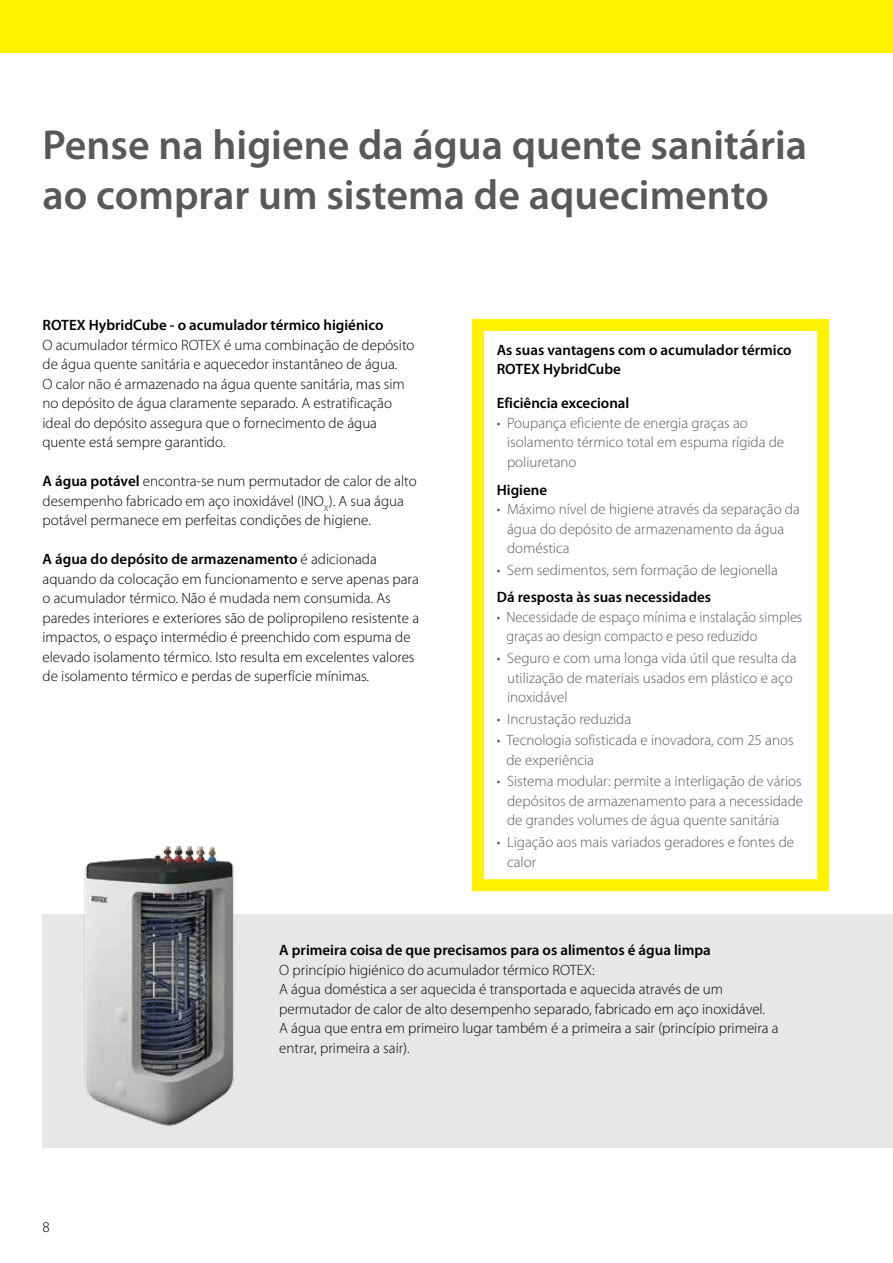
<style>
.page{position:relative;width:893px;height:1263px;background:#fff}
.page>*{position:absolute;margin:0;border:0;box-sizing:border-box;transform-origin:0 0}
.t1{font:600 42px/50.4px "Myriad Pro";color:#58595b}
.t2{font:300 15px/19.5px "Myriad Pro";color:#000}
.t3{font:300 15px/19.5px "Myriad Pro";color:#58595b}
.t4{font:600 15px/19.5px "Myriad Pro";color:#000}
.t5{font:300 15px/19.5px "Myriad Pro";color:#58595b;scale:.95 1}
.s1{font-weight:600}
</style>
<div class="page">
<div style="left:0;top:0;width:893px;height:53px;background:#fff200"></div>
<div style="left:43px;top:914px;width:850px;height:234px;background:#e6e7e8"></div>
<div style="left:472px;top:319px;width:357px;height:572px;border:12px solid #fff200"></div>
<img style="left:84px;top:846px;width:150px;height:280px">
<h1 class="t1" style="left:43px;top:119px;width:766px">Pense na higiene da água quente sanitária ao comprar um sistema de aquecimento</h1>
<p class="t4" style="left:43px;top:315px;width:342px">ROTEX HybridCube - o acumulador térmico higiénico</p>
<p class="t2" style="left:43px;top:335px;width:374px">O acumulador térmico ROTEX é uma combinação de depósito de água quente sanitária e aquecedor instantâneo de água.<br>O calor não é armazenado na água quente sanitária, mas sim no depósito de água claramente separado. A estratificação ideal do depósito assegura que o fornecimento de água quente está sempre garantido.</p>
<p class="t2" style="left:43px;top:471px;width:376px"><span class="s1">A água potável</span> encontra-se num permutador de calor de alto desempenho fabricado em aço inoxidável (INO<sub>X</sub>). A sua água potável permanece em perfeitas condições de higiene.</p>
<p class="t2" style="left:43px;top:549px;width:378px"><span class="s1">A água do depósito de armazenamento</span> é adicionada aquando da colocação em funcionamento e serve apenas para o acumulador térmico. Não é mudada nem consumida. As paredes interiores e exteriores são de polipropileno resistente a impactos, o espaço intermédio é preenchido com espuma de elevado isolamento térmico. Isto resulta em excelentes valores de isolamento térmico e perdas de superfície mínimas.</p>
<p class="t4" style="left:497px;top:340px;width:296px">As suas vantagens com o acumulador térmico<br>ROTEX HybridCube</p>
<p class="t4" style="left:497px;top:393px;width:134px">Eficiência excecional</p>
<p class="t3" style="left:507px;top:413px;width:279px;text-indent:-10px">• Poupança eficiente de energia graças ao isolamento térmico total em espuma rígida de poliuretano</p>
<p class="t4" style="left:497px;top:479px;width:52px">Higiene</p>
<p class="t3" style="left:507px;top:499px;width:294px;text-indent:-10px">• Máximo nível de higiene através da separação da água do depósito de armazenamento da água doméstica</p>
<p class="t3" style="left:497px;top:560px;width:283px">• Sem sedimentos, sem formação de legionella</p>
<p class="t4" style="left:497px;top:587px;width:216px">Dá resposta às suas necessidades</p>
<p class="t5" style="left:506px;top:607px;width:313px;text-indent:-10px">• Necessidade de espaço mínima e instalação simples graças ao design compacto e peso reduzido</p>
<p class="t3" style="left:507px;top:648px;width:291px;text-indent:-10px">• Seguro e com uma longa vida útil que resulta da utilização de materiais usados em plástico e aço inoxidável</p>
<p class="t3" style="left:497px;top:709px;width:136px">• Incrustação reduzida</p>
<p class="t3" style="left:506px;top:730px;width:289px;text-indent:-10px">• Tecnologia sofisticada e inovadora, com 25 anos de experiência</p>
<p class="t3" style="left:507px;top:771px;width:298px;text-align:justify;text-indent:-10px">• Sistema modular: permite a interligação de vários depósitos de armazenamento para a necessidade de grandes volumes de água quente sanitária</p>
<p class="t3" style="left:507px;top:832px;width:289px;text-indent:-10px">• Ligação aos mais variados geradores e fontes de calor</p>
<p class="t2" style="left:43px;top:1217px;width:9px">8</p>
<p class="t4" style="left:279px;top:940px;width:433px">A primeira coisa de que precisamos para os alimentos é água limpa</p>
<p class="t2" style="left:279px;top:960px;width:501px">O princípio higiénico do acumulador térmico ROTEX:<br>A água doméstica a ser aquecida é transportada e aquecida através de um permutador de calor de alto desempenho separado, fabricado em aço inoxidável.<br>A água que entra em primeiro lugar também é a primeira a sair (princípio primeira a entrar, primeira a sair).</p>
</div>
